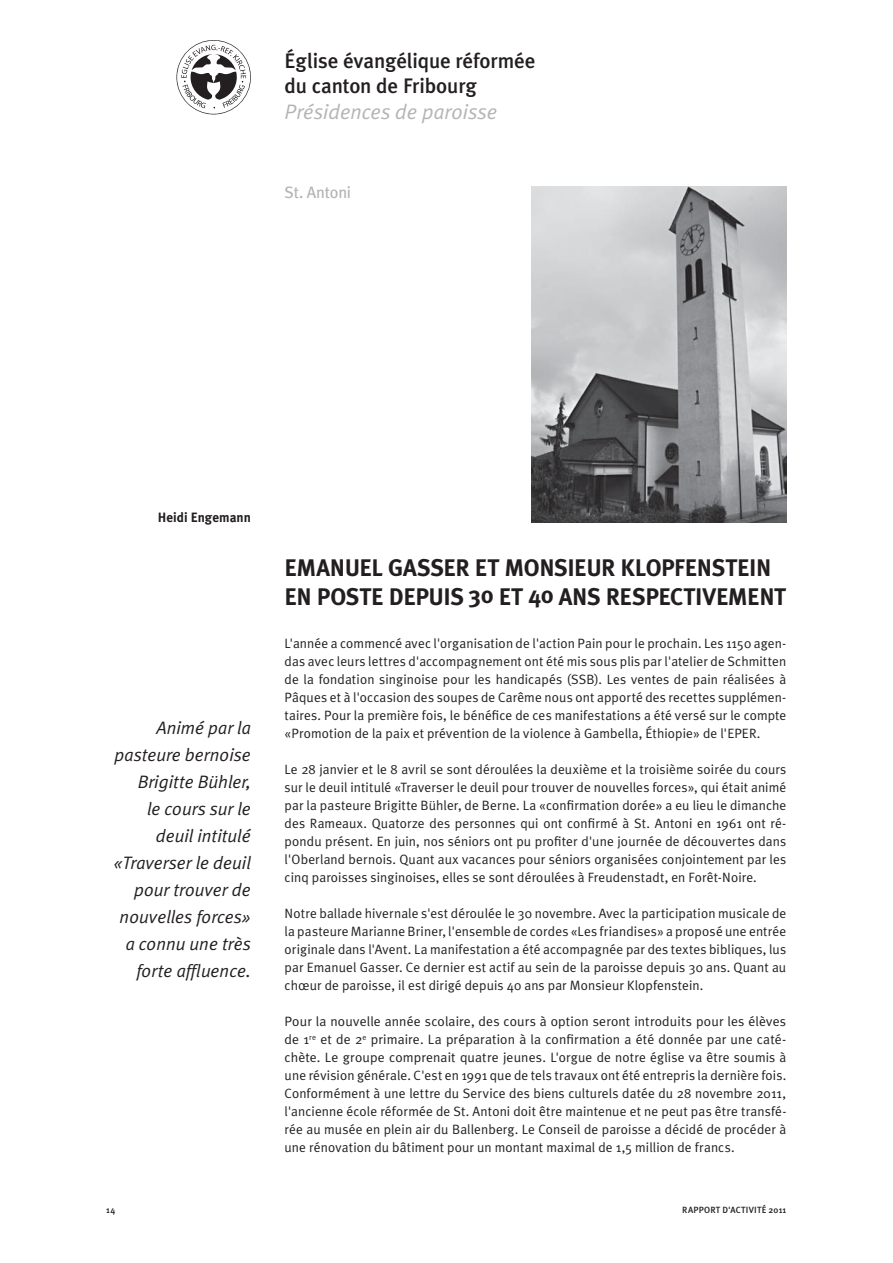
<style>
.page{position:relative;width:893px;height:1263px;background:#fff}
.page>*{position:absolute;margin:0;border:0;box-sizing:border-box;transform-origin:0 0}
.t1{font:700 24px/28.8px "Meta Plus";letter-spacing:-.02em;color:#231f20}
.t2{font:500 21px/25.2px "Meta Plus";letter-spacing:-.01em;color:#231f20}
.t3{font:italic 21px "Meta Plus Normal";color:#b2b4b6}
.t4{font:italic 18px/27px "Meta Plus Normal";color:#231f20;text-align:right}
.t5{font:16.5px "Meta Plus";letter-spacing:-.015em;color:#b2b4b6}
.t6{font:13.5px/18px "Meta Plus Normal";letter-spacing:.01em;color:#231f20;text-align:justify}
.t7{font:700 13.5px "Meta Plus";color:#231f20}
.t8{font:500 9px "Meta Plus";letter-spacing:.02em;color:#231f20}
</style>
<div class="page">
<img style="left:531px;top:186px;width:255px;height:336px">
<svg style="left:176px;top:40px;width:75px;height:74px"></svg>
<h2 class="t2" style="left:285px;top:49px;width:253px">Église évangélique réformée du canton de Fribourg</h2>
<h2 class="t3" style="left:285px;top:101px;width:214px">Présidences de paroisse</h2>
<p class="t5" style="left:285px;top:184px;width:68px">St. Antoni</p>
<p class="t7" style="left:158px;top:511px;width:94px">Heidi Engemann</p>
<h3 class="t4" style="left:114px;top:715px;width:139px">Animé par la pasteure bernoise<br>Brigitte Bühler,<br>le cours sur le deuil intitulé «Traverser le deuil pour trouver de nouvelles forces» a connu une très forte affluence.</h3>
<h1 class="t1" style="left:285px;top:554px;width:503px">EMANUEL GASSER ET MONSIEUR KLOPFENSTEIN<br>EN POSTE DEPUIS 30 ET 40 ANS RESPECTIVEMENT</h1>
<p class="t6" style="left:285px;top:636px;width:503px">L'année a commencé avec l'organisation de l'action Pain pour le prochain. Les 1150 agen&shy;das avec leurs lettres d'accompagnement ont été mis sous plis par l'atelier de Schmitten de la fondation singinoise pour les handicapés (SSB). Les ventes de pain réalisées à Pâques et à l'occasion des soupes de Carême nous ont apporté des recettes supplémen&shy;taires. Pour la première fois, le bénéfice de ces manifestations a été versé sur le compte «Promotion de la paix et prévention de la violence à Gambella, Éthiopie» de l'EPER.</p>
<p class="t6" style="left:285px;top:762px;width:503px">Le 28 janvier et le 8 avril se sont déroulées la deuxième et la troisième soirée du cours sur le deuil intitulé «Traverser le deuil pour trouver de nouvelles forces», qui était animé par la pasteure Brigitte Bühler, de Berne. La «confirmation dorée» a eu lieu le dimanche des Rameaux. Quatorze des personnes qui ont confirmé à St. Antoni en 1961 ont ré&shy;pondu présent. En juin, nos séniors ont pu profiter d'une journée de découvertes dans l'Oberland bernois. Quant aux vacances pour séniors organisées conjointement par les cinq paroisses singinoises, elles se sont déroulées à Freudenstadt, en Forêt-Noire.</p>
<p class="t6" style="left:285px;top:906px;width:503px">Notre ballade hivernale s'est déroulée le 30 novembre. Avec la participation musicale de la pasteure Marianne Briner, l'ensemble de cordes «Les friandises» a proposé une entrée originale dans l'Avent. La manifestation a été accompagnée par des textes bibliques, lus par Emanuel Gasser. Ce dernier est actif au sein de la paroisse depuis 30 ans. Quant au chœur de paroisse, il est dirigé depuis 40 ans par Monsieur Klopfenstein.</p>
<p class="t6" style="left:285px;top:1014px;width:504px">Pour la nouvelle année scolaire, des cours à option seront introduits pour les élèves de 1<sup>re</sup> et de 2<sup>e</sup> primaire. La préparation à la confirmation a été donnée par une caté&shy;chète. Le groupe comprenait quatre jeunes. L'orgue de notre église va être soumis à une révision générale. C'est en 1991 que de tels travaux ont été entrepris la dernière fois.<br>Conformément à une lettre du Service des biens culturels datée du 28 novembre 2011, l'ancienne école réformée de St. Antoni doit être maintenue et ne peut pas être transfé&shy;rée au musée en plein air du Ballenberg. Le Conseil de paroisse a décidé de procéder à une rénovation du bâtiment pour un montant maximal de 1,5 million de francs.</p>
<p class="t8" style="left:106px;top:1206px;width:10px">14</p>
<p class="t8" style="left:682px;top:1206px;width:106px">RAPPORT D'ACTIVITÉ 2011</p>
</div>
